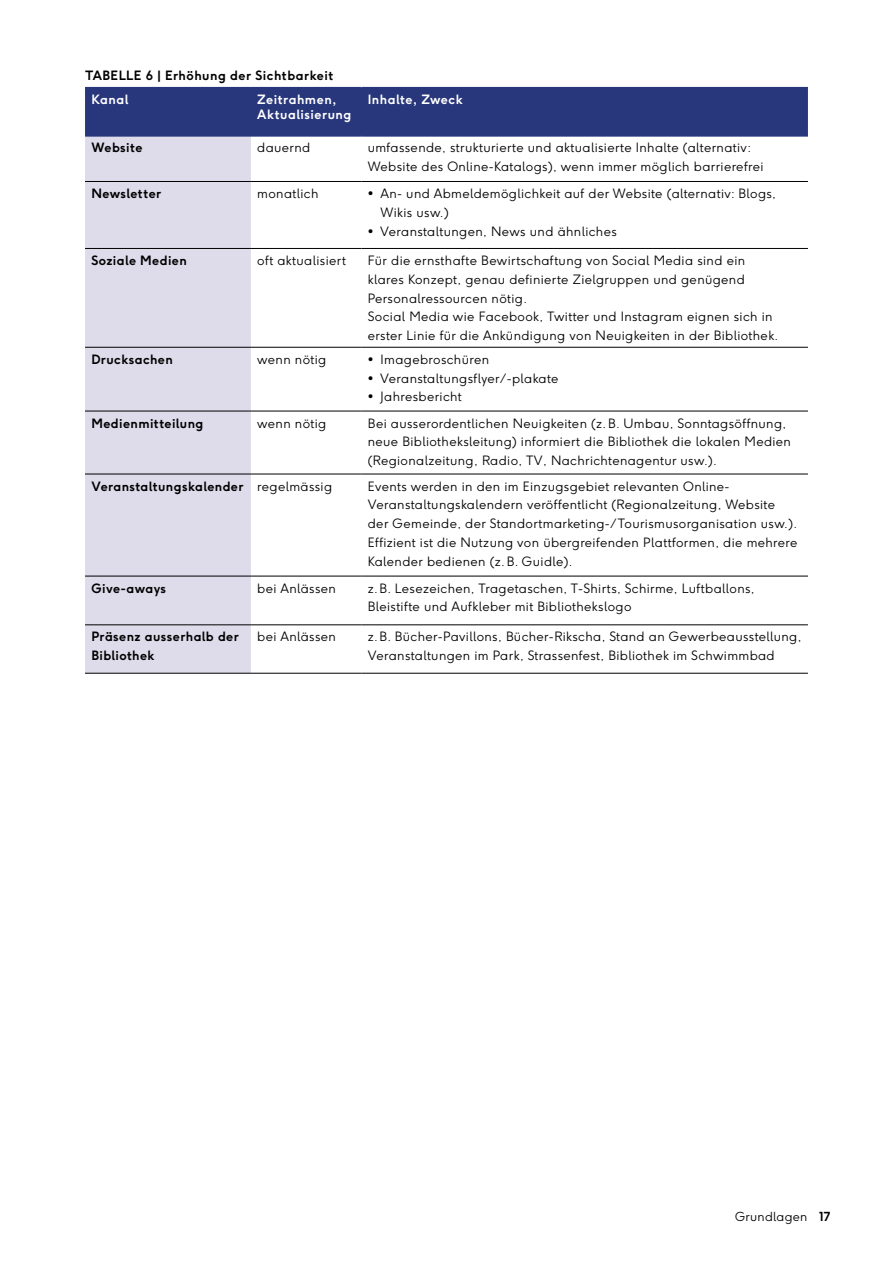
<style>
.page{position:relative;width:893px;height:1263px;background:#fff}
.page>*{position:absolute;margin:0;border:0;box-sizing:border-box;transform-origin:0 0}
.t1{font:300 12.75px/18.8px "F37 Ginger";letter-spacing:.03em;color:#000}
.t2{font:700 12.75px/18.8px "F37 Ginger";letter-spacing:.03em;color:#000}
.t3{font:700 12.75px/15.3px "F37 Ginger";letter-spacing:.035em;color:#fff}
.t4{font:300 12.3px "F37 Ginger";letter-spacing:.02em;color:#000}
.s1{font-weight:300}
.s2{font-weight:700}
</style>
<div class="page">
<div style="left:85px;top:89px;width:723px;height:46px;background:#28367b"></div>
<div style="left:85px;top:137px;width:166px;height:536px;background:#dedceb"></div>
<hr style="left:85px;top:347px;width:166px;height:1px;background:#000">
<hr style="left:251px;top:347px;width:110px;height:1px;background:#000">
<hr style="left:361px;top:347px;width:447px;height:1px;background:#000">
<hr style="left:85px;top:181px;width:166px;height:1px;background:#000">
<hr style="left:85px;top:248px;width:166px;height:1px;background:#000">
<hr style="left:251px;top:181px;width:110px;height:1px;background:#000">
<hr style="left:361px;top:181px;width:447px;height:1px;background:#000">
<hr style="left:251px;top:248px;width:110px;height:1px;background:#000">
<hr style="left:361px;top:248px;width:447px;height:1px;background:#000">
<hr style="left:85px;top:411px;width:166px;height:1px;background:#000">
<hr style="left:251px;top:411px;width:110px;height:1px;background:#000">
<hr style="left:361px;top:411px;width:447px;height:1px;background:#000">
<hr style="left:85px;top:135px;width:166px;height:2px;background:#28367b">
<hr style="left:251px;top:135px;width:110px;height:2px;background:#28367b">
<hr style="left:361px;top:135px;width:447px;height:2px;background:#28367b">
<hr style="left:85px;top:673px;width:166px;height:1px;background:#000">
<hr style="left:251px;top:673px;width:110px;height:1px;background:#000">
<hr style="left:361px;top:673px;width:447px;height:1px;background:#000">
<hr style="left:85px;top:87px;width:166px;height:2px;background:#28367b">
<hr style="left:251px;top:87px;width:110px;height:2px;background:#28367b">
<hr style="left:361px;top:87px;width:447px;height:2px;background:#28367b">
<hr style="left:85px;top:576px;width:166px;height:1px;background:#000">
<hr style="left:251px;top:576px;width:110px;height:1px;background:#000">
<hr style="left:361px;top:576px;width:447px;height:1px;background:#000">
<hr style="left:85px;top:474px;width:166px;height:1px;background:#000">
<hr style="left:251px;top:474px;width:110px;height:1px;background:#000">
<hr style="left:361px;top:474px;width:447px;height:1px;background:#000">
<hr style="left:85px;top:624px;width:166px;height:1px;background:#000">
<hr style="left:251px;top:624px;width:110px;height:1px;background:#000">
<hr style="left:361px;top:624px;width:447px;height:1px;background:#000">
<p class="t2" style="left:85px;top:66px;width:250px">TABELLE 6 | Erhöhung der Sichtbarkeit</p>
<p class="t3" style="left:91px;top:91px;width:38px">Kanal</p>
<p class="t3" style="left:257px;top:91px;width:96px">Zeitrahmen,<br>Aktualisierung</p>
<p class="t3" style="left:368px;top:91px;width:97px">Inhalte, Zweck</p>
<p class="t2" style="left:91px;top:138px;width:53px">Website</p>
<p class="t1" style="left:257px;top:138px;width:55px">dauernd</p>
<p class="t1" style="left:368px;top:138px;width:397px">umfassende, strukturierte und aktualisierte Inhalte (alternativ:<br>Website des Online-Katalogs), wenn immer möglich barrierefrei</p>
<p class="t2" style="left:91px;top:184px;width:71px">Newsletter</p>
<p class="t1" style="left:257px;top:184px;width:63px">monatlich</p>
<p class="t1" style="left:380px;top:184px;width:397px;text-indent:-13px">• An- und Abmeldemöglichkeit auf der Website (alternativ: Blogs,<br>Wikis usw.)</p>
<p class="t1" style="left:368px;top:222px;width:250px">• Veranstaltungen, News und ähnliches</p>
<p class="t2" style="left:91px;top:251px;width:97px">Soziale Medien</p>
<p class="t1" style="left:257px;top:251px;width:90px">oft aktualisiert</p>
<p class="t1" style="left:368px;top:251px;width:412px">Für die ernsthafte Bewirtschaftung von Social Media sind ein klares Konzept, genau definierte Zielgruppen und genügend Personalressourcen nötig.<br>Social Media wie Facebook, Twitter und Instagram eignen sich in erster Linie für die Ankündigung von Neuigkeiten in der Bibliothek.</p>
<p class="t2" style="left:91px;top:350px;width:83px">Drucksachen</p>
<p class="t1" style="left:257px;top:350px;width:71px">wenn nötig</p>
<p class="t1" style="left:368px;top:350px;width:123px">• Imagebroschüren</p>
<p class="t1" style="left:368px;top:369px;width:192px">• Veranstaltungsflyer/-plakate</p>
<p class="t1" style="left:368px;top:387px;width:95px">• Jahresbericht</p>
<p class="t2" style="left:91px;top:413px;width:113px">Medienmitteilung</p>
<p class="t1" style="left:257px;top:414px;width:71px">wenn nötig</p>
<p class="t1" style="left:368px;top:414px;width:425px">Bei ausserordentlichen Neuigkeiten (z.B. Umbau, Sonntagsöffnung, neue Bibliotheksleitung) informiert die Bibliothek die lokalen Medien (Regionalzeitung, Radio, TV, Nachrichtenagentur usw.).</p>
<p class="t2" style="left:91px;top:476px;width:242px">Veranstaltungskalender <span class="s1">regelmässig</span></p>
<p class="t1" style="left:368px;top:477px;width:431px">Events werden in den im Einzugsgebiet relevanten Online-Veranstaltungskalendern veröffentlicht (Regionalzeitung, Website der Gemeinde, der Standortmarketing-/Tourismusorganisation usw.).<br>Effizient ist die Nutzung von übergreifenden Plattformen, die mehrere Kalender bedienen (z.B. Guidle).</p>
<p class="t2" style="left:91px;top:579px;width:76px">Give-aways</p>
<p class="t1" style="left:257px;top:579px;width:80px">bei Anlässen</p>
<p class="t1" style="left:368px;top:579px;width:388px">z.B. Lesezeichen, Tragetaschen, T-Shirts, Schirme, Luftballons,<br>Bleistifte und Aufkleber mit Bibliothekslogo</p>
<p class="t2" style="left:91px;top:627px;width:149px">Präsenz ausserhalb der<br>Bibliothek</p>
<p class="t1" style="left:257px;top:627px;width:80px">bei Anlässen</p>
<p class="t1" style="left:368px;top:627px;width:435px">z.B. Bücher-Pavillons, Bücher-Rikscha, Stand an Gewerbeausstellung,<br>Veranstaltungen im Park, Strassenfest, Bibliothek im Schwimmbad</p>
<p class="t4" style="left:735px;top:1209px;width:97px">Grundlagen <span class="s2">17</span></p>
</div>
